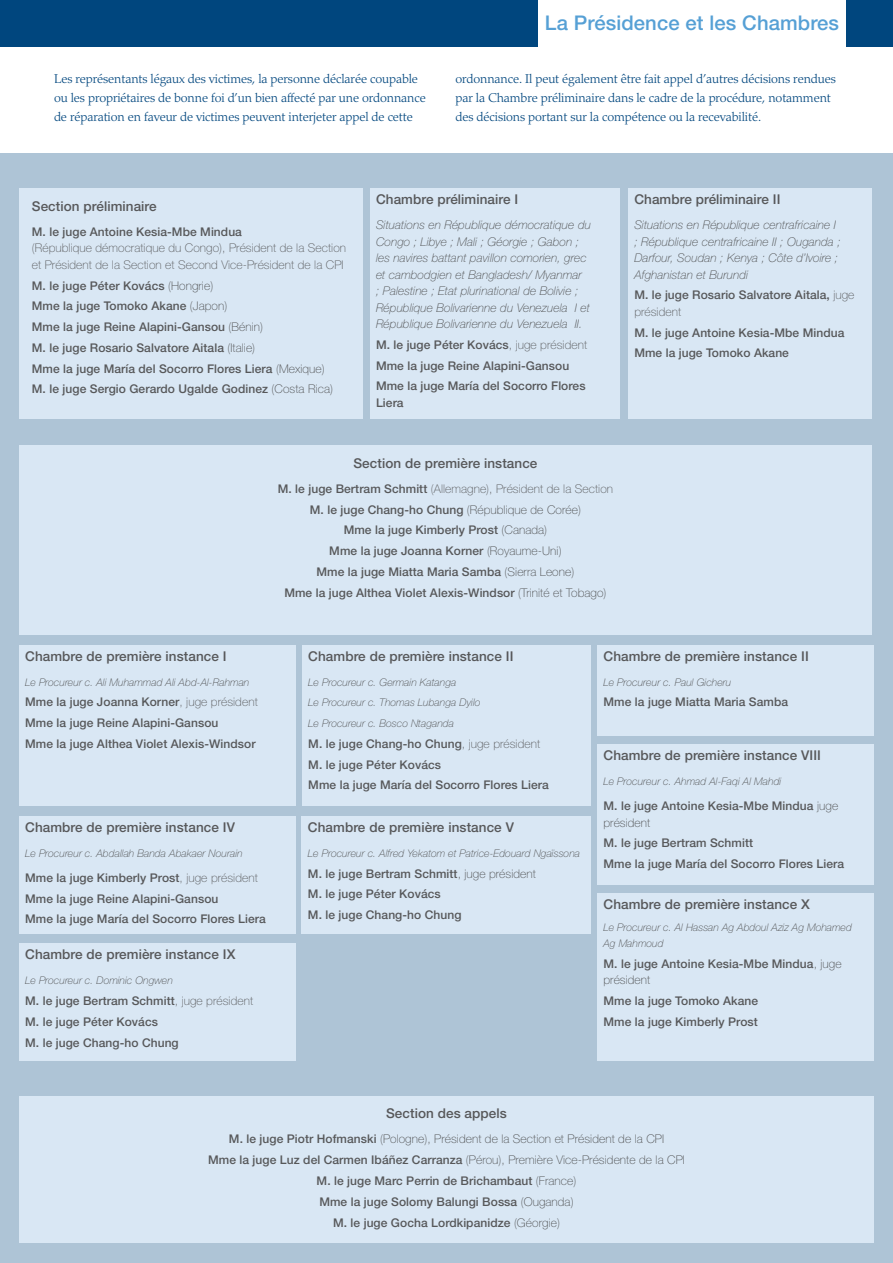
<style>
.page{position:relative;width:893px;height:1263px;background:#fff}
.page>*{position:absolute;margin:0;border:0;box-sizing:border-box;transform-origin:0 0}
.Heading{font:500 20.25px "Helvetica Neue LT Pro";letter-spacing:.005em;color:#56a0d5}
.Judges-Bold{font:500 13.5px "Helvetica Neue LT Pro";letter-spacing:.005em;color:#57585a}
.t1{font:300 12.75px/18.8px "Palatino";letter-spacing:-.01em;color:#00467e}
.Judges{font:500 12px/16.5px "Helvetica Neue LT Pro";letter-spacing:.005em;color:#57585a}
.Judges-2{font:italic 100 12px/16.5px "Helvetica Neue LT Pro";letter-spacing:.005em;color:#4b4c4d}
.Judges-3{font:100 12px/16.5px "Helvetica Neue LT Pro";letter-spacing:.005em;color:#57585a}
.Judges-4{font:100 12px "Helvetica Neue LT Pro";letter-spacing:.005em;color:#4b4c4d}
.Judges-5{font:italic 100 10.5px/16.5px "Helvetica Neue LT Pro";letter-spacing:.005em;color:#4b4c4d}
.s1{font-weight:500}
.s2{font-weight:100;color:#4b4c4d}
.s3{font-weight:100}
.s4{font-weight:500;color:#57585a}
</style>
<div class="page">
<div style="left:0;top:153px;width:893px;height:1110px;background:#aec4d6"></div>
<div style="left:0;top:0;width:538px;height:47px;background:#00467e"></div>
<div style="left:846px;top:0;width:47px;height:47px;background:#00467e"></div>
<div style="left:19px;top:188px;width:343px;height:231px;background:#d9e7f4"></div>
<div style="left:19px;top:445px;width:853px;height:190px;background:#d9e7f4"></div>
<div style="left:370px;top:188px;width:250px;height:231px;background:#d9e7f4"></div>
<div style="left:302px;top:816px;width:289px;height:117px;background:#d9e7f4"></div>
<div style="left:597px;top:744px;width:277px;height:140px;background:#d9e7f4"></div>
<div style="left:19px;top:816px;width:277px;height:117px;background:#d9e7f4"></div>
<div style="left:19px;top:944px;width:277px;height:117px;background:#d9e7f4"></div>
<div style="left:302px;top:645px;width:289px;height:161px;background:#d9e7f4"></div>
<div style="left:19px;top:645px;width:277px;height:161px;background:#d9e7f4"></div>
<div style="left:597px;top:645px;width:277px;height:91px;background:#d9e7f4"></div>
<div style="left:597px;top:893px;width:277px;height:168px;background:#d9e7f4"></div>
<div style="left:628px;top:188px;width:244px;height:231px;background:#d9e7f4"></div>
<div style="left:19px;top:1096px;width:855px;height:146px;background:#d9e7f4"></div>
<p class="Heading" style="left:545px;top:11px;width:296px">La Présidence et les Chambres</p>
<p class="t1" style="left:54px;top:70px;width:373px">Les représentants légaux des victimes, la personne déclarée coupable ou les propriétaires de bonne foi d’un bien affecté par une ordonnance de réparation en faveur de victimes peuvent interjeter appel de cette</p>
<p class="t1" style="left:455px;top:70px;width:382px">ordonnance. Il peut également être fait appel d’autres décisions rendues par la Chambre préliminaire dans le cadre de la procédure, notamment des décisions portant sur la compétence ou la recevabilité.</p>
<p class="Judges-Bold" style="left:32px;top:198px;width:126px">Section préliminaire</p>
<p class="Judges-3" style="left:32px;top:223px;width:316px"><span class="s1">M. le juge Antoine Kesia-Mbe Mindua<br></span>(République démocratique du Congo), Président de la Section et Président de la Section et Second Vice-Président de la CPI</p>
<p class="Judges" style="left:32px;top:277px;width:183px">M. le juge Péter Kovács <span class="s2">(Hongrie)</span></p>
<p class="Judges" style="left:32px;top:298px;width:197px">Mme la juge Tomoko Akane <span class="s2">(Japon)</span></p>
<p class="Judges" style="left:32px;top:318px;width:233px">Mme la juge Reine Alapini-Gansou <span class="s2">(Bénin)</span></p>
<p class="Judges" style="left:32px;top:339px;width:225px">M. le juge Rosario Salvatore Aitala <span class="s2">(Italie)</span></p>
<p class="Judges" style="left:32px;top:360px;width:294px">Mme la juge María del Socorro Flores Liera <span class="s2">(Mexique)</span></p>
<p class="Judges" style="left:32px;top:381px;width:303px">M. le juge Sergio Gerardo Ugalde Godinez <span class="s2">(Costa Rica)</span></p>
<p class="Judges-Bold" style="left:376px;top:191px;width:144px">Chambre préliminaire I</p>
<p class="Judges-2" style="left:376px;top:216px;width:216px">Situations en République démocratique du Congo ; Libye ; Mali ; Géorgie ; Gabon ; les navires battant pavillon comorien, grec et cambodgien et Bangladesh/ Myanmar<br>; Palestine ; Etat plurinational de Bolivie ; République Bolivarienne du Venezuela I et République Bolivarienne du Venezuela II.</p>
<p class="Judges" style="left:376px;top:336px;width:213px">M. le juge Péter Kovács<span class="s3">, juge président</span></p>
<p class="Judges" style="left:376px;top:357px;width:195px">Mme la juge Reine Alapini-Gansou</p>
<p class="Judges" style="left:376px;top:378px;width:211px">Mme la juge María del Socorro Flores<br>Liera</p>
<p class="Judges-Bold" style="left:353px;top:455px;width:186px">Section de première instance</p>
<p class="Judges-3" style="left:278px;top:480px;width:337px"><span class="s1">M. le juge Bertram Schmitt</span> (Allemagne), Président de la Section</p>
<p class="Judges" style="left:310px;top:501px;width:273px">M. le juge Chang-ho Chung <span class="s2">(République de Corée)</span></p>
<p class="Judges" style="left:344px;top:522px;width:205px">Mme la juge Kimberly Prost <span class="s2">(Canada)</span></p>
<p class="Judges" style="left:329px;top:542px;width:234px">Mme la juge Joanna Korner <span class="s2">(Royaume-Uni)</span></p>
<p class="Judges" style="left:317px;top:563px;width:259px">Mme la juge Miatta Maria Samba <span class="s2">(Sierra Leone)</span></p>
<p class="Judges" style="left:284px;top:584px;width:324px">Mme la juge Althea Violet Alexis-Windsor <span class="s2">(Trinité et Tobago)</span></p>
<p class="Judges-Bold" style="left:634px;top:191px;width:148px">Chambre préliminaire II</p>
<p class="Judges-2" style="left:634px;top:216px;width:208px">Situations en République centrafricaine I ; République centrafricaine II ; Ouganda ; Darfour, Soudan ; Kenya ; Côte d’Ivoire ; Afghanistan et Burundi</p>
<p class="Judges" style="left:634px;top:287px;width:222px">M. le juge Rosario Salvatore Aitala, <span class="s3">juge président</span></p>
<p class="Judges" style="left:634px;top:324px;width:212px">M. le juge Antoine Kesia-Mbe Mindua</p>
<p class="Judges" style="left:634px;top:345px;width:156px">Mme la juge Tomoko Akane</p>
<p class="Judges-Bold" style="left:25px;top:648px;width:203px">Chambre de première instance I</p>
<p class="Judges-5" style="left:25px;top:673px;width:226px">Le Procureur c. Ali Muhammad Ali Abd-Al-Rahman</p>
<p class="Judges" style="left:25px;top:694px;width:234px">Mme la juge Joanna Korner<span class="s3">, juge président</span></p>
<p class="Judges" style="left:25px;top:714px;width:195px">Mme la juge Reine Alapini-Gansou</p>
<p class="Judges" style="left:25px;top:735px;width:232px">Mme la juge Althea Violet Alexis-Windsor</p>
<p class="Judges-Bold" style="left:25px;top:819px;width:211px">Chambre de première instance IV</p>
<p class="Judges-5" style="left:25px;top:845px;width:219px">Le Procureur c. Abdallah Banda Abakaer Nourain</p>
<p class="Judges" style="left:25px;top:869px;width:234px">Mme la juge Kimberly Prost<span class="s3">, juge président</span></p>
<p class="Judges" style="left:25px;top:890px;width:195px">Mme la juge Reine Alapini-Gansou</p>
<p class="Judges" style="left:25px;top:911px;width:242px">Mme la juge María del Socorro Flores Liera</p>
<p class="Judges-Bold" style="left:25px;top:946px;width:212px">Chambre de première instance IX</p>
<p class="Judges-5" style="left:25px;top:972px;width:149px">Le Procureur c. Dominic Ongwen</p>
<p class="Judges" style="left:25px;top:992px;width:229px">M. le juge Bertram Schmitt<span class="s3">, juge président</span></p>
<p class="Judges" style="left:25px;top:1013px;width:134px">M. le juge Péter Kovács</p>
<p class="Judges" style="left:25px;top:1034px;width:155px">M. le juge Chang-ho Chung</p>
<p class="Judges-Bold" style="left:308px;top:648px;width:207px">Chambre de première instance II</p>
<p class="Judges-5" style="left:308px;top:673px;width:149px">Le Procureur c. Germain Katanga</p>
<p class="Judges-5" style="left:308px;top:694px;width:174px">Le Procureur c. Thomas Lubanga Dyilo</p>
<p class="Judges-5" style="left:308px;top:715px;width:147px">Le Procureur c. Bosco Ntaganda</p>
<p class="Judges" style="left:308px;top:735px;width:233px">M. le juge Chang-ho Chung<span class="s3">, juge président</span></p>
<p class="Judges" style="left:308px;top:756px;width:134px">M. le juge Péter Kovács</p>
<p class="Judges" style="left:308px;top:777px;width:242px">Mme la juge María del Socorro Flores Liera</p>
<p class="Judges-Bold" style="left:308px;top:819px;width:207px">Chambre de première instance V</p>
<p class="Judges-5" style="left:308px;top:845px;width:274px">Le Procureur c. Alfred Yekatom et Patrice-Edouard Ngaïssona</p>
<p class="Judges" style="left:308px;top:865px;width:229px">M. le juge Bertram Schmitt<span class="s2">, juge président</span></p>
<p class="Judges" style="left:308px;top:886px;width:134px">M. le juge Péter Kovács</p>
<p class="Judges" style="left:308px;top:906px;width:155px">M. le juge Chang-ho Chung</p>
<p class="Judges-Bold" style="left:603px;top:648px;width:207px">Chambre de première instance II</p>
<p class="Judges-5" style="left:603px;top:673px;width:129px">Le Procureur c. Paul Gicheru</p>
<p class="Judges" style="left:603px;top:694px;width:186px">Mme la juge Miatta Maria Samba</p>
<p class="Judges-Bold" style="left:603px;top:747px;width:219px">Chambre de première instance VIII</p>
<p class="Judges-5" style="left:603px;top:773px;width:179px">Le Procureur c. Ahmad Al-Faqi Al Mahdi</p>
<p class="Judges" style="left:603px;top:797px;width:236px">M. le juge Antoine Kesia-Mbe Mindua <span class="s2">juge président</span></p>
<p class="Judges" style="left:603px;top:835px;width:151px">M. le juge Bertram Schmitt</p>
<p class="Judges" style="left:603px;top:855px;width:242px">Mme la juge María del Socorro Flores Liera</p>
<p class="Judges-Bold" style="left:603px;top:896px;width:208px">Chambre de première instance X</p>
<p class="Judges-5" style="left:603px;top:919px;width:250px">Le Procureur c. Al Hassan Ag Abdoul Aziz Ag Mohamed<br>Ag Mahmoud</p>
<p class="Judges" style="left:603px;top:955px;width:240px">M. le juge Antoine Kesia-Mbe Mindua<span class="s2">, juge président</span></p>
<p class="Judges" style="left:603px;top:992px;width:156px">Mme la juge Tomoko Akane</p>
<p class="Judges" style="left:603px;top:1013px;width:156px">Mme la juge Kimberly Prost</p>
<p class="Judges-Bold" style="left:386px;top:1105px;width:122px">Section des appels</p>
<p class="Judges-4" style="left:229px;top:1132px;width:437px"><span class="s4">M. le juge Piotr Hofmanski</span> (Pologne), Président de la Section et Président de la CPI</p>
<p class="Judges-4" style="left:208px;top:1153px;width:478px"><span class="s4">Mme la juge Luz del Carmen Ibáñez Carranza</span> (Pérou), Première Vice-Présidente de la CPI</p>
<p class="Judges" style="left:317px;top:1172px;width:261px">M. le juge Marc Perrin de Brichambaut <span class="s2">(France)</span></p>
<p class="Judges" style="left:319px;top:1193px;width:256px">Mme la juge Solomy Balungi Bossa <span class="s2">(Ouganda)</span></p>
<p class="Judges" style="left:333px;top:1214px;width:228px">M. le juge Gocha Lordkipanidze <span class="s2">(Géorgie)</span></p>
</div>
